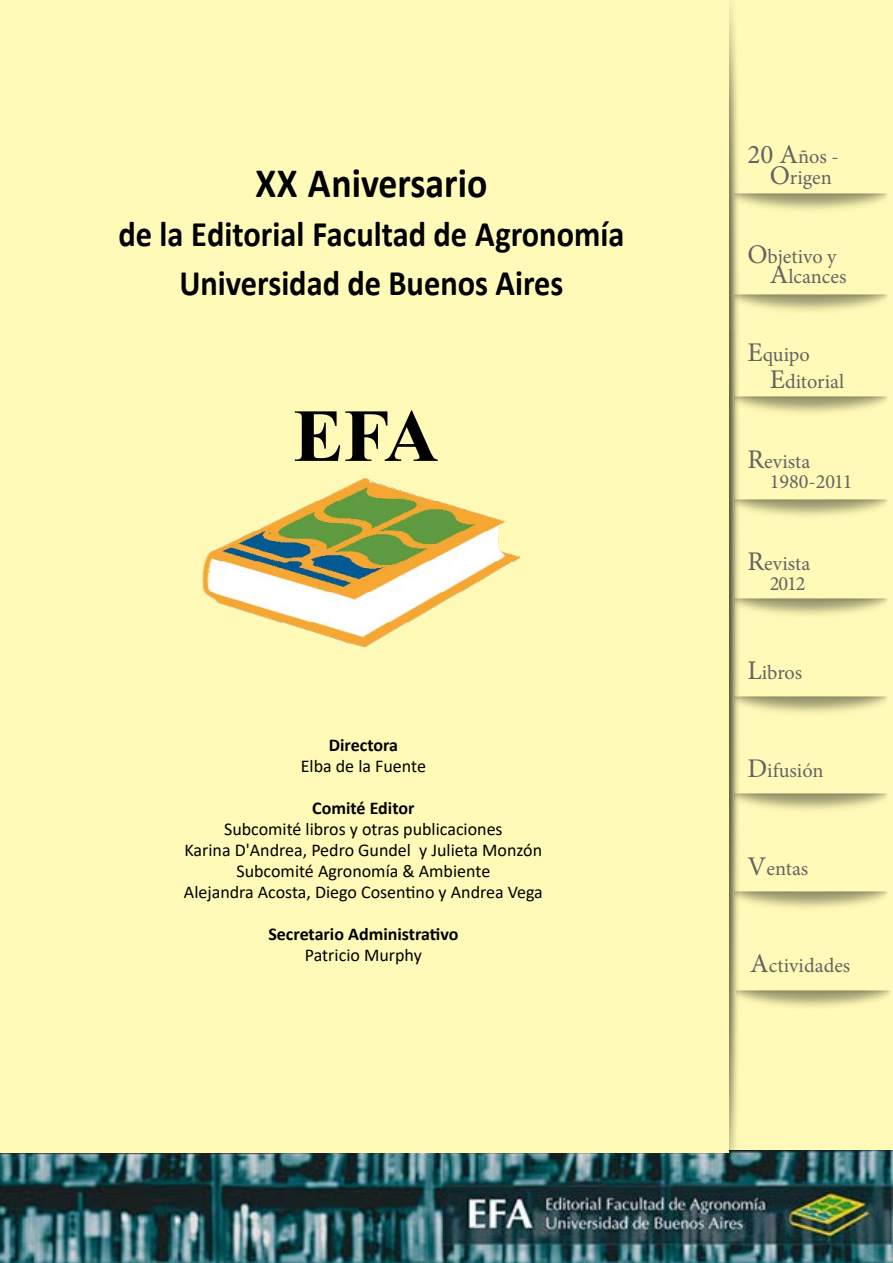
<style>
.page{position:relative;width:893px;height:1263px;background:#fff}
.page>*{position:absolute;margin:0;border:0;box-sizing:border-box;transform-origin:0 0}
.t1{font:700 42px "Calibri";color:#000;scale:.9 1}
.t2{font:700 36px/48.8px "Calibri";color:#000;text-align:center;scale:.9 1}
.t3{font:20.25px/20.2px "Minion Pro";color:#646363}
.t4{font:18px/21px "Calibri";color:#000;text-align:center}
.t5{font:700 18px "Calibri";color:#000}
.s1{font-size:27px}
</style>
<div class="page">
<div style="left:729px;top:0;width:164px;height:1263px;background:#fffab7"></div>
<img style="left:728px;top:0;width:17px;height:1151px">
<img style="left:0;top:1151px;width:893px;height:112px">
<div style="left:0;top:0;width:728px;height:1152px;background:#fffab7"></div>
<img style="left:202px;top:477px;width:319px;height:170px">
<svg style="left:295px;top:410px;width:143px;height:51px"></svg>
<h1 class="t1" style="left:255px;top:154px;width:259px">XX Aniversario</h1>
<h2 class="t2" style="left:118px;top:209px;width:564px">de la Editorial Facultad de Agronomía<br>Universidad de Buenos Aires</h2>
<p class="t5" style="left:329px;top:733px;width:71px">Directora</p>
<p class="t4" style="left:301px;top:755px;width:127px">Elba de la Fuente</p>
<p class="t5" style="left:312px;top:796px;width:104px">Comité Editor</p>
<p class="t4" style="left:184px;top:818px;width:360px">Subcomité libros y otras publicaciones<br>Karina D'Andrea, Pedro Gundel y Julieta Monzón Subcomité Agronomía &amp; Ambiente<br>Alejandra Acosta, Diego Cosentino y Andrea Vega</p>
<p class="t5" style="left:268px;top:922px;width:191px">Secretario Administrativo</p>
<p class="t4" style="left:305px;top:944px;width:118px">Patricio Murphy</p>
<p class="t3" style="left:770px;top:147px;width:70px;text-indent:-22px"><span class="s1">20 A</span>ños -<br><span class="s1">O</span>rigen</p>
<p class="t3" style="left:770px;top:247px;width:78px;text-indent:-22px"><span class="s1">O</span>bjetivo y<br><span class="s1">A</span>lcances</p>
<p class="t3" style="left:770px;top:341px;width:76px;line-height:27px;text-indent:-22px"><span class="s1">E</span>quipo<br><span class="s1">E</span>ditorial</p>
<p class="t3" style="left:770px;top:451px;width:84px;text-indent:-22px"><span class="s1">R</span>evista<br>1980-2011</p>
<p class="t3" style="left:747px;top:554px;width:64px;text-align:right"><span class="s1">R</span>evista<br>2012</p>
<p class="t3" style="left:747px;top:662px;width:56px"><span class="s1">L</span>ibros</p>
<p class="t3" style="left:747px;top:761px;width:78px"><span class="s1">D</span>ifusión</p>
<p class="t3" style="left:747px;top:858px;width:62px"><span class="s1">V</span>entas</p>
<p class="t3" style="left:750px;top:956px;width:102px"><span class="s1">A</span>ctividades</p>
</div>
